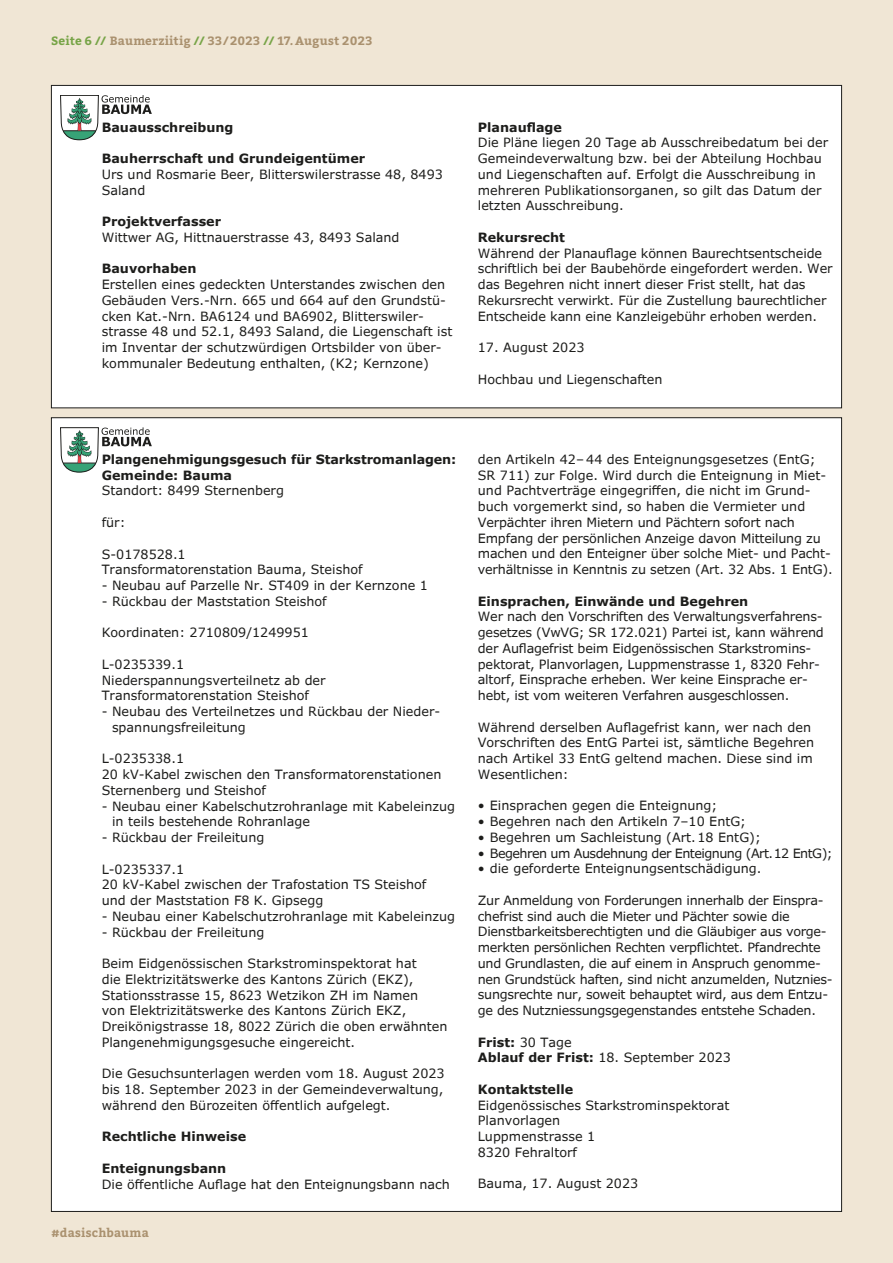
<style>
.page{position:relative;width:893px;height:1263px;background:#f0e6d5}
.page>*{position:absolute;margin:0;border:0;box-sizing:border-box;transform-origin:0 0}
.t1{font:12.75px/15.8px "Verdana Pro";color:#1d1d1b}
.t2{font:12.75px/15.8px "Verdana Pro";letter-spacing:-.02em;color:#1d1d1b}
.t3{font:700 12.75px/15.8px "Verdana Pro";color:#1d1d1b}
.t4{font:12.75px "Verdana Pro";letter-spacing:-.04em;color:#1d1d1b}
.t5{font:700 12px "Bitter";letter-spacing:.02em;color:#aa916f}
.s1{color:#77a447}
.s2{font-weight:700}
</style>
<div class="page">
<div style="left:51px;top:85px;width:791px;height:323px;background:#fff"></div>
<svg style="left:60px;top:95px;width:92px;height:45px"></svg>
<div style="left:51px;top:418px;width:791px;height:793px;background:#fff"></div>
<svg style="left:60px;top:427px;width:92px;height:45px"></svg>
<p class="t5" style="left:51px;top:33px;width:323px"><span class="s1">Seite 6 //</span> Baumerziitig <span class="s1">//</span> 33/ 2023 <span class="s1">//</span> 17.August 2023</p>
<p class="t3" style="left:102px;top:119px;width:133px">Bauausschreibung</p>
<p class="t3" style="left:102px;top:151px;width:265px">Bauherrschaft und Grundeigentümer</p>
<p class="t1" style="left:102px;top:167px;width:343px">Urs und Rosmarie Beer, Blitterswilerstrasse 48, 8493<br>Saland</p>
<p class="t3" style="left:102px;top:214px;width:121px">Projektverfasser</p>
<p class="t1" style="left:102px;top:230px;width:299px">Wittwer AG, Hittnauerstrasse 43, 8493 Saland</p>
<p class="t3" style="left:102px;top:261px;width:96px">Bauvorhaben</p>
<p class="t1" style="left:102px;top:277px;width:352px">Erstellen eines gedeckten Unterstandes zwischen den Gebäuden Vers.-Nrn. 665 und 664 auf den Grundstü&shy;cken Kat.-Nrn. BA6124 und BA6902, Blitterswiler&shy;strasse 48 und 52.1, 8493 Saland, die Liegenschaft ist im Inventar der schutzwürdigen Ortsbilder von über&shy;kommunaler Bedeutung enthalten, (K2; Kernzone)</p>
<p class="t3" style="left:478px;top:119px;width:86px">Planauflage</p>
<p class="t1" style="left:478px;top:135px;width:352px">Die Pläne liegen 20 Tage ab Ausschreibedatum bei der Gemeindeverwaltung bzw. bei der Abteilung Hochbau und Liegenschaften auf. Erfolgt die Ausschreibung in mehreren Publikationsorganen, so gilt das Datum der letzten Ausschreibung.</p>
<p class="t3" style="left:478px;top:229px;width:89px">Rekursrecht</p>
<p class="t1" style="left:478px;top:245px;width:356px">Während der Planauflage können Baurechtsentscheide schriftlich bei der Baubehörde eingefordert werden. Wer das Begehren nicht innert dieser Frist stellt, hat das Rekursrecht verwirkt. Für die Zustellung baurechtlicher Entscheide kann eine Kanzleigebühr erhoben werden.</p>
<p class="t1" style="left:478px;top:340px;width:108px">17. August 2023</p>
<p class="t1" style="left:478px;top:371px;width:186px">Hochbau und Liegenschaften</p>
<p class="t3" style="left:102px;top:452px;width:356px">Plangenehmigungsgesuch für Starkstromanlagen:<br>Gemeinde: Bauma</p>
<p class="t1" style="left:102px;top:483px;width:184px">Standort: 8499 Sternenberg</p>
<p class="t1" style="left:102px;top:515px;width:25px">für:</p>
<p class="t1" style="left:102px;top:546px;width:262px">S-0178528.1<br>Transformatorenstation Bauma, Steishof</p>
<p class="t1" style="left:102px;top:578px;width:328px">- Neubau auf Parzelle Nr. ST409 in der Kernzone 1</p>
<p class="t1" style="left:102px;top:593px;width:227px">- Rückbau der Maststation Steishof</p>
<p class="t1" style="left:102px;top:625px;width:209px">Koordinaten: 2710809/1249951</p>
<p class="t1" style="left:102px;top:656px;width:225px">L-0235339.1<br>Niederspannungsverteilnetz ab der<br>Transformatorenstation Steishof</p>
<p class="t1" style="left:112px;top:704px;width:330px;text-indent:-10px">- Neubau des Verteilnetzes und Rückbau der Nieder&shy;spannungsfreileitung</p>
<p class="t1" style="left:102px;top:751px;width:341px">L-0235338.1<br>20 kV-Kabel zwischen den Transformatorenstationen<br>Sternenberg und Steishof</p>
<p class="t1" style="left:112px;top:798px;width:345px;text-indent:-10px">- Neubau einer Kabelschutzrohranlage mit Kabeleinzug in teils bestehende Rohranlage</p>
<p class="t1" style="left:102px;top:830px;width:164px">- Rückbau der Freileitung</p>
<p class="t1" style="left:102px;top:861px;width:326px">L-0235337.1<br>20 kV-Kabel zwischen der Trafostation TS Steishof und der Maststation F8 K. Gipsegg</p>
<p class="t1" style="left:102px;top:908px;width:355px">- Neubau einer Kabelschutzrohranlage mit Kabeleinzug</p>
<p class="t1" style="left:102px;top:924px;width:164px">- Rückbau der Freileitung</p>
<p class="t1" style="left:102px;top:956px;width:347px">Beim Eidgenössischen Starkstrominspektorat hat<br>die Elektrizitätswerke des Kantons Zürich (EKZ), Stationsstrasse 15, 8623 Wetzikon ZH im Namen<br>von Elektrizitätswerke des Kantons Zürich EKZ, Dreikönigstrasse 18, 8022 Zürich die oben erwähnten Plangenehmigungsgesuche eingereicht.</p>
<p class="t1" style="left:102px;top:1066px;width:344px;text-align:justify">Die Gesuchsunterlagen werden vom 18. August 2023 bis 18. September 2023 in der Gemeindeverwaltung, während den Bürozeiten öffentlich aufgelegt.</p>
<p class="t3" style="left:102px;top:1129px;width:146px">Rechtliche Hinweise</p>
<p class="t3" style="left:102px;top:1160px;width:126px">Enteignungsbann</p>
<p class="t1" style="left:102px;top:1176px;width:350px">Die öffentliche Auflage hat den Enteignungsbann nach</p>
<p class="t5" style="left:51px;top:1225px;width:99px">#dasischbauma</p>
<p class="t1" style="left:478px;top:452px;width:356px">den Artikeln 42– 44 des Enteignungsgesetzes (EntG; SR 711) zur Folge. Wird durch die Enteignung in Miet&shy;und Pachtverträge eingegriffen, die nicht im Grund&shy;buch vorgemerkt sind, so haben die Vermieter und Verpächter ihren Mietern und Pächtern sofort nach Empfang der persönlichen Anzeige davon Mitteilung zu machen und den Enteigner über solche Miet- und Pacht&shy;verhältnisse in Kenntnis zu setzen (Art. 32 Abs. 1 EntG).</p>
<p class="t3" style="left:478px;top:593px;width:272px">Einsprachen, Einwände und Begehren</p>
<p class="t1" style="left:478px;top:609px;width:348px">Wer nach den Vorschriften des Verwaltungsverfahrens&shy;gesetzes (VwVG; SR 172.021) Partei ist, kann während der Auflagefrist beim Eidgenössischen Starkstromins&shy;pektorat, Planvorlagen, Luppmenstrasse 1, 8320 Fehr&shy;altorf, Einsprache erheben. Wer keine Einsprache er&shy;hebt, ist vom weiteren Verfahren ausgeschlossen.</p>
<p class="t1" style="left:478px;top:719px;width:338px">Während derselben Auflagefrist kann, wer nach den Vorschriften des EntG Partei ist, sämtliche Begehren nach Artikel 33 EntG geltend machen. Diese sind im Wesentlichen:</p>
<p class="t1" style="left:478px;top:798px;width:241px">• Einsprachen gegen die Enteignung;</p>
<p class="t1" style="left:478px;top:814px;width:270px">• Begehren nach den Artikeln 7–10 EntG;</p>
<p class="t1" style="left:478px;top:830px;width:284px">• Begehren um Sachleistung (Art.18 EntG);</p>
<p class="t4" style="left:478px;top:845px;width:356px">• Begehren um Ausdehnung der Enteignung (Art.12 EntG);</p>
<p class="t1" style="left:478px;top:861px;width:285px">• die geforderte Enteignungsentschädigung.</p>
<p class="t2" style="left:478px;top:893px;width:356px">Zur Anmeldung von Forderungen innerhalb der Einspra&shy;chefrist sind auch die Mieter und Pächter sowie die Dienstbarkeitsberechtigten und die Gläubiger aus vorge&shy;merkten persönlichen Rechten verpflichtet. Pfandrechte und Grundlasten, die auf einem in Anspruch genomme&shy;nen Grundstück haften, sind nicht anzumelden, Nutznies&shy;sungsrechte nur, soweit behauptet wird, aus dem Entzu&shy;ge des Nutzniessungsgegenstandes entstehe Schaden.</p>
<p class="t1" style="left:478px;top:1034px;width:255px"><span class="s2">Frist:</span> 30 Tage<br><span class="s2">Ablauf der Frist:</span> 18. September 2023</p>
<p class="t3" style="left:478px;top:1081px;width:97px">Kontaktstelle</p>
<p class="t1" style="left:478px;top:1097px;width:253px">Eidgenössisches Starkstrominspektorat<br>Planvorlagen<br>Luppmenstrasse 1<br>8320 Fehraltorf</p>
<p class="t1" style="left:478px;top:1176px;width:162px">Bauma, 17. August 2023</p>
</div>
